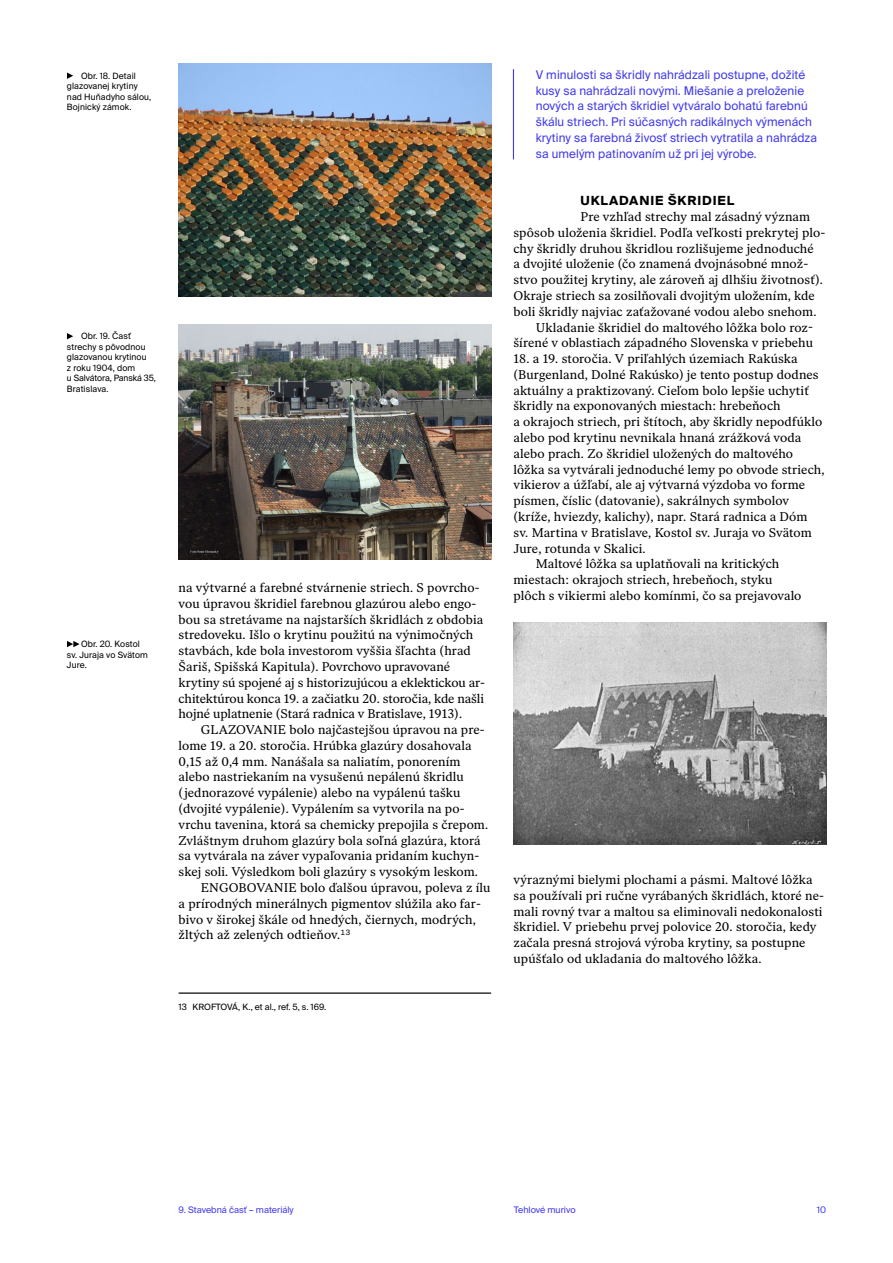
<style>
.page{position:relative;width:893px;height:1263px;background:#fff}
.page>*{position:absolute;margin:0;border:0;box-sizing:border-box;transform-origin:0 0}
.t1{font:12.6px/15.8px "Ivar Text";letter-spacing:.01em;color:#000}
.t2{font:700 12.6px "Suisse Intl";letter-spacing:.07em;color:#000}
.t3{font:12px/15.8px "Suisse Intl";letter-spacing:.01em;color:#413aeb}
.t4{font:9px "Suisse Intl";color:#413aeb}
.t5{font:8.7px/10.5px "Suisse Intl";letter-spacing:.015em;color:#000}
</style>
<div class="page">
<hr style="left:179px;top:992px;width:312px;height:2px;background:#000">
<hr style="left:513px;top:69px;width:1px;height:90px;background:#413aeb">
<img style="left:179px;top:63px;width:312px;height:233px">
<img style="left:179px;top:325px;width:312px;height:234px">
<img style="left:513px;top:623px;width:313px;height:222px">
<svg style="left:67px;top:73px;width:6px;height:6px"></svg>
<svg style="left:67px;top:333px;width:6px;height:6px"></svg>
<svg style="left:67px;top:641px;width:13px;height:6px"></svg>
<p class="t5" style="left:67px;top:71px;width:86px;text-indent:14px">Obr. 18. Detail glazovanej krytiny nad Huňadyho sálou,<br>Bojnický zámok.</p>
<p class="t5" style="left:67px;top:331px;width:90px;text-indent:14px">Obr. 19. Časť strechy s pôvodnou glazovanou krytinou<br>z roku 1904, dom<br>u Salvátora, Panská 35,<br>Bratislava.</p>
<p class="t5" style="left:67px;top:639px;width:82px;text-indent:14px">Obr. 20. Kostol sv. Juraja vo Svätom<br>Jure.</p>
<p class="t1" style="left:179px;top:580px;width:308px">na výtvarné a farebné stvárnenie striech. S povrcho&shy;vou úpravou škridiel farebnou glazúrou alebo engo&shy;bou sa stretávame na najstarších škridlách z obdobia stredoveku. Išlo o krytinu použitú na výnimočných stavbách, kde bola investorom vyššia šľachta (hrad Šariš, Spišská Kapitula). Povrchovo upravované krytiny sú spojené aj s historizujúcou a eklektickou ar&shy;chitektúrou konca 19. a začiatku 20. storočia, kde našli hojné uplatnenie (Stará radnica v Bratislave, 1913).</p>
<p class="t1" style="left:201px;top:722px;width:285px">GLAZOVANIE bolo najčastejšou úpravou na pre-</p>
<p class="t1" style="left:179px;top:738px;width:295px">lome 19. a 20. storočia. Hrúbka glazúry dosahovala</p>
<p class="t1" style="left:179px;top:753px;width:284px">0,15 až 0,4 mm. Nanášala sa naliatím, ponorením</p>
<p class="t1" style="left:179px;top:769px;width:287px">alebo nastriekaním na vysušenú nepálenú škridlu</p>
<p class="t1" style="left:179px;top:785px;width:283px">(jednorazové vypálenie) alebo na vypálenú tašku</p>
<p class="t1" style="left:179px;top:801px;width:288px">(dvojité vypálenie). Vypálením sa vytvorila na po-</p>
<p class="t1" style="left:179px;top:816px;width:311px">vrchu tavenina, ktorá sa chemicky prepojila s črepom.</p>
<p class="t1" style="left:179px;top:832px;width:303px">Zvláštnym druhom glazúry bola soľná glazúra, ktorá</p>
<p class="t1" style="left:179px;top:848px;width:302px">sa vytvárala na záver vypaľovania pridaním kuchyn-</p>
<p class="t1" style="left:179px;top:864px;width:301px">skej soli. Výsledkom boli glazúry s vysokým leskom.</p>
<p class="t1" style="left:201px;top:880px;width:291px">ENGOBOVANIE bolo ďalšou úpravou, poleva z ílu</p>
<p class="t1" style="left:179px;top:895px;width:304px">a prírodných minerálnych pigmentov slúžila ako far-</p>
<p class="t1" style="left:179px;top:911px;width:299px">bivo v širokej škále od hnedých, čiernych, modrých,</p>
<p class="t1" style="left:179px;top:927px;width:173px">žltých až zelených odtieňov.<sup>13</sup></p>
<p class="t5" style="left:179px;top:1002px;width:149px">13 KROFTOVÁ, K., et al., ref. 5, s. 169.</p>
<p class="t3" style="left:536px;top:67px;width:283px">V minulosti sa škridly nahrádzali postupne, dožité kusy sa nahrádzali novými. Miešanie a preloženie nových a starých škridiel vytváralo bohatú farebnú škálu striech. Pri súčasných radikálnych výmenách krytiny sa farebná živosť striech vytratila a nahrádza sa umelým patinovaním už pri jej výrobe.</p>
<p class="t2" style="left:580px;top:193px;width:155px">UKLADANIE ŠKRIDIEL</p>
<p class="t1" style="left:580px;top:209px;width:231px">Pre vzhľad strechy mal zásadný význam</p>
<p class="t1" style="left:513px;top:225px;width:313px">spôsob uloženia škridiel. Podľa veľkosti prekrytej plo-</p>
<p class="t1" style="left:513px;top:240px;width:302px">chy škridly druhou škridlou rozlišujeme jednoduché</p>
<p class="t1" style="left:513px;top:256px;width:296px">a dvojité uloženie (čo znamená dvojnásobné množ-</p>
<p class="t1" style="left:513px;top:272px;width:311px">stvo použitej krytiny, ale zároveň aj dlhšiu životnosť).</p>
<p class="t1" style="left:513px;top:288px;width:303px">Okraje striech sa zosilňovali dvojitým uložením, kde</p>
<p class="t1" style="left:513px;top:303px;width:304px">boli škridly najviac zaťažované vodou alebo snehom.</p>
<p class="t1" style="left:536px;top:319px;width:279px">Ukladanie škridiel do maltového lôžka bolo roz-</p>
<p class="t1" style="left:513px;top:335px;width:301px">šírené v oblastiach západného Slovenska v priebehu</p>
<p class="t1" style="left:513px;top:351px;width:286px">18. a 19. storočia. V priľahlých územiach Rakúska</p>
<p class="t1" style="left:513px;top:367px;width:307px">(Burgenland, Dolné Rakúsko) je tento postup dodnes</p>
<p class="t1" style="left:513px;top:382px;width:297px">aktuálny a praktizovaný. Cieľom bolo lepšie uchytiť</p>
<p class="t1" style="left:513px;top:398px;width:269px">škridly na exponovaných miestach: hrebeňoch</p>
<p class="t1" style="left:513px;top:414px;width:310px">a okrajoch striech, pri štítoch, aby škridly nepodfúklo</p>
<p class="t1" style="left:513px;top:430px;width:289px">alebo pod krytinu nevnikala hnaná zrážková voda</p>
<p class="t1" style="left:513px;top:446px;width:281px">alebo prach. Zo škridiel uložených do maltového</p>
<p class="t1" style="left:513px;top:461px;width:313px">lôžka sa vytvárali jednoduché lemy po obvode striech,</p>
<p class="t1" style="left:513px;top:477px;width:293px">vikierov a úžľabí, ale aj výtvarná výzdoba vo forme</p>
<p class="t1" style="left:513px;top:493px;width:277px">písmen, číslic (datovanie), sakrálnych symbolov</p>
<p class="t1" style="left:513px;top:509px;width:296px">(kríže, hviezdy, kalichy), napr. Stará radnica a Dóm</p>
<p class="t1" style="left:513px;top:524px;width:300px">sv. Martina v Bratislave, Kostol sv. Juraja vo Svätom</p>
<p class="t1" style="left:513px;top:540px;width:134px">Jure, rotunda v Skalici.</p>
<p class="t1" style="left:536px;top:556px;width:245px">Maltové lôžka sa uplatňovali na kritických</p>
<p class="t1" style="left:513px;top:572px;width:261px">miestach: okrajoch striech, hrebeňoch, styku</p>
<p class="t1" style="left:513px;top:588px;width:290px">plôch s vikiermi alebo komínmi, čo sa prejavovalo</p>
<p class="t1" style="left:513px;top:872px;width:312px">výraznými bielymi plochami a pásmi. Maltové lôžka sa používali pri ručne vyrábaných škridlách, ktoré ne&shy;mali rovný tvar a maltou sa eliminovali nedokonalosti škridiel. V priebehu prvej polovice 20. storočia, kedy začala presná strojová výroba krytiny, sa postupne upúšťalo od ukladania do maltového lôžka.</p>
<p class="t4" style="left:179px;top:1205px;width:117px">9. Stavebná časť – materiály</p>
<p class="t4" style="left:514px;top:1205px;width:63px">Tehlové murivo</p>
<p class="t4" style="left:817px;top:1205px;width:11px">10</p>
</div>
